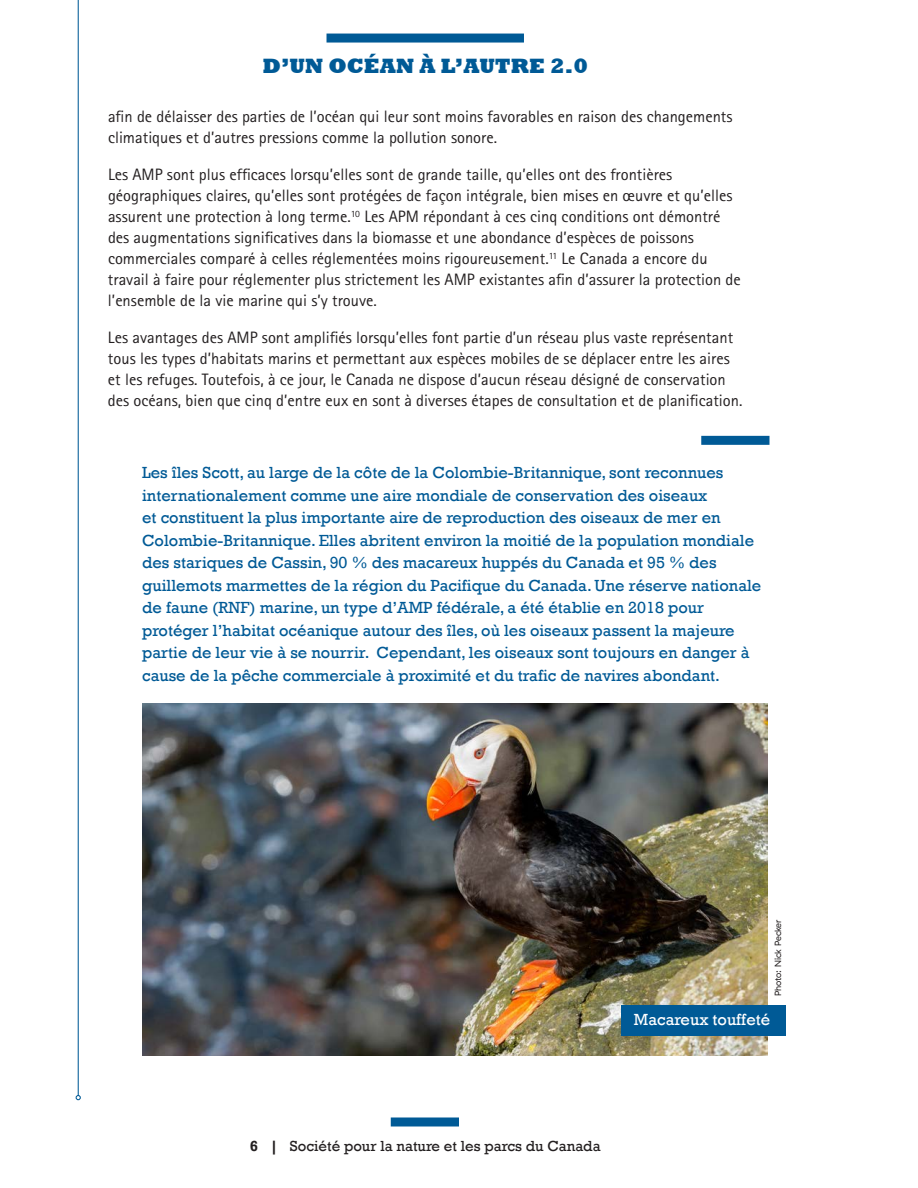
<style>
.page{position:relative;width:918px;height:1188px;background:#fff}
.page>*{position:absolute;margin:0;border:0;box-sizing:border-box;transform-origin:0 0}
.t1{font:800 21.3px "Rockwell";color:#005a96}
.t2{font:16.5px/21px "Rotis Sans Serif";color:#231f20}
.sidebar{font:16.5px/22.5px "Rockwell";color:#005a96}
.t3{font:16.5px "Rockwell";color:#fff}
.t4{font:15px "Rockwell";color:#231f20}
.Body_text{font:9px "GT Haptik";color:#231f20}
.s1{font-weight:700}
</style>
<div class="page">
<div style="left:327px;top:34px;width:197px;height:9px;background:#005a96"></div>
<div style="left:391px;top:1118px;width:68px;height:8px;background:#005a96"></div>
<hr style="left:78px;top:0;width:1px;height:1096px;background:#005a96">
<svg style="left:76px;top:1095px;width:5px;height:5px"></svg>
<div style="left:701px;top:436px;width:68px;height:9px;background:#005a96"></div>
<img style="left:142px;top:704px;width:626px;height:352px">
<div style="left:621px;top:1005px;width:164px;height:30px;background:#005a96"></div>
<p class="t1" style="left:263px;top:54px;width:327px">D’UN OCÉAN À L’AUTRE 2.0</p>
<p class="t2" style="left:108px;top:106px;width:626px">afin de délaisser des parties de l’océan qui leur sont moins favorables en raison des changements climatiques et d’autres pressions comme la pollution sonore.</p>
<p class="t2" style="left:108px;top:164px;width:634px">Les AMP sont plus efficaces lorsqu’elles sont de grande taille, qu’elles ont des frontières géographiques claires, qu’elles sont protégées de façon intégrale, bien mises en œuvre et qu’elles assurent une protection à long terme.<sup>10</sup> Les APM répondant à ces cinq conditions ont démontré des augmentations significatives dans la biomasse et une abondance d’espèces de poissons commerciales comparé à celles réglementées moins rigoureusement.<sup>11</sup> Le Canada a encore du travail à faire pour réglementer plus strictement les AMP existantes afin d’assurer la protection de l’ensemble de la vie marine qui s’y trouve.</p>
<p class="t2" style="left:108px;top:327px;width:636px">Les avantages des AMP sont amplifiés lorsqu’elles font partie d’un réseau plus vaste représentant tous les types d’habitats marins et permettant aux espèces mobiles de se déplacer entre les aires et les refuges. Toutefois, à ce jour, le Canada ne dispose d’aucun réseau désigné de conservation des océans, bien que cinq d’entre eux en sont à diverses étapes de consultation et de planification.</p>
<p class="sidebar" style="left:142px;top:462px;width:621px">Les îles Scott, au large de la côte de la Colombie-Britannique, sont reconnues internationalement comme une aire mondiale de conservation des oiseaux<br>et constituent la plus importante aire de reproduction des oiseaux de mer en Colombie-Britannique. Elles abritent environ la moitié de la population mondiale des stariques de Cassin, 90 % des macareux huppés du Canada et 95 % des guillemots marmettes de la région du Pacifique du Canada. Une réserve nationale de faune (RNF) marine, un type d’AMP fédérale, a été établie en 2018 pour protéger l’habitat océanique autour des îles, où les oiseaux passent la majeure partie de leur vie à se nourrir. Cependant, les oiseaux sont toujours en danger à cause de la pêche commerciale à proximité et du trafic de navires abondant.</p>
<p class="Body_text" style="left:773px;top:996px;width:79px;rotate:-90deg">Photo: Nick Pecker</p>
<p class="t3" style="left:634px;top:1009px;width:138px">Macareux touffeté</p>
<p class="t4" style="left:250px;top:1137px;width:352px"><span class="s1">6 |</span> Société pour la nature et les parcs du Canada</p>
</div>
